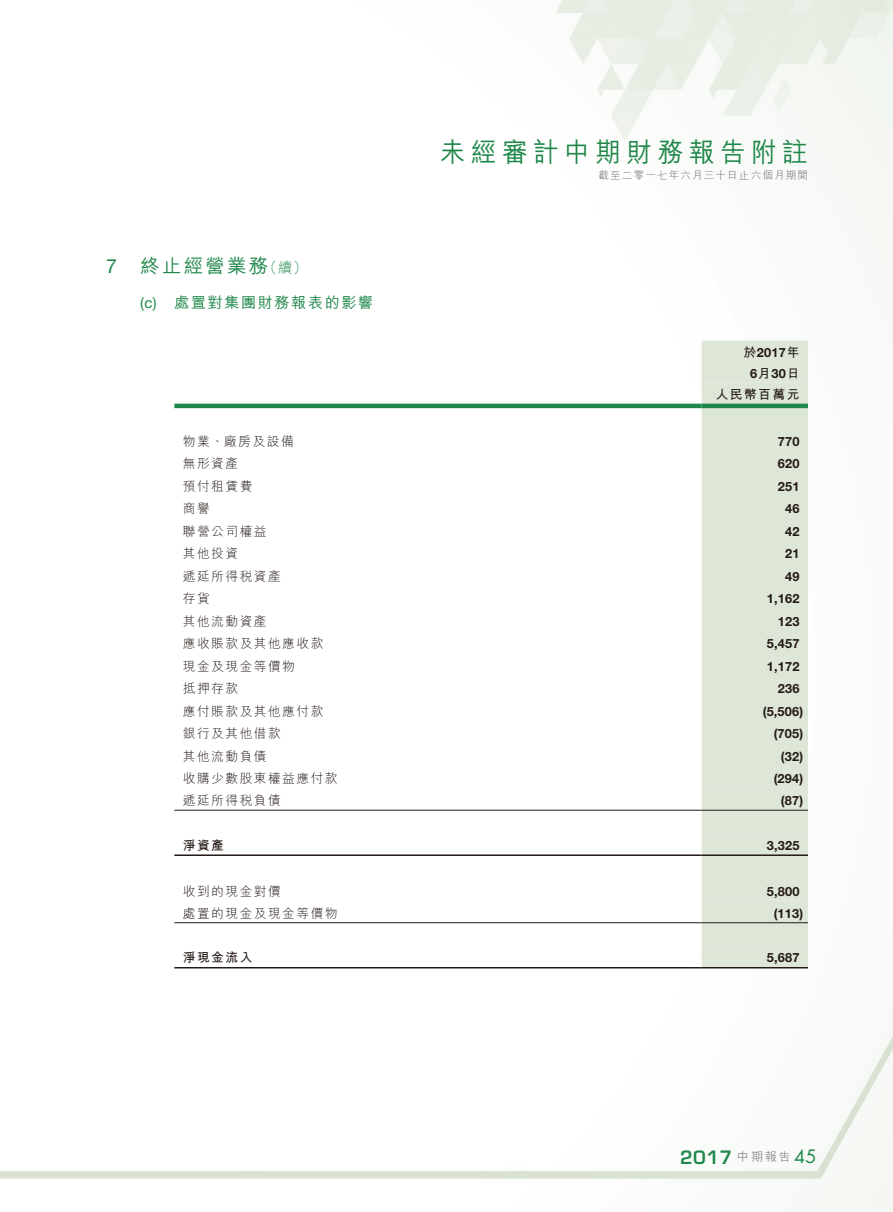
<style>
.page{position:relative;width:893px;height:1212px;background:#fff}
.page>*{position:absolute;margin:0;border:0;box-sizing:border-box;transform-origin:0 0}
.t1{font:500 27px "M Hei HK";letter-spacing:.215em;color:#1f874a;scale:.95 1}
.t2{font:500 19.5px "M Hei HK";letter-spacing:.115em;color:#1f874a}
.t3{font:600 18px "Eurostile";color:#1f874a}
.t4{font:500 15px "M Hei HK";letter-spacing:.115em;color:#1f874a}
.t5{font:300 12.75px "M Hei HK";letter-spacing:.115em;color:#231916}
.t6{font:700 12.75px/21px "Helvetica Neue";letter-spacing:.015em;color:#231916;text-align:center}
.t7{font:700 12.75px "M Hei HK";letter-spacing:.115em;color:#231916}
.t8{font:300 10.5px "M Hei HK";letter-spacing:.115em;color:#666565}
.s1{font-family:"Helvetica Neue";font-weight:400}
.s2{font-weight:300;font-size:14.25px}
.s3{font-family:"M Hei HK"}
.s4{font-family:"M Hei HK";font-weight:300;font-size:12px;color:#666565}
.s5{font-family:"Futura";font-weight:400}
</style>
<div class="page">
<img style="left:0;top:0;width:893px;height:1212px">
<div style="left:702px;top:341px;width:106px;height:42px;background:#dee6d8"></div>
<div style="left:702px;top:383px;width:106px;height:584px;background:#dee6d8"></div>
<hr style="left:174px;top:404px;width:528px;height:4px;background:#1f874a">
<hr style="left:702px;top:404px;width:106px;height:4px;background:#1f874a">
<hr style="left:174px;top:854px;width:528px;height:2px;background:#231916">
<hr style="left:702px;top:854px;width:106px;height:2px;background:#231916">
<hr style="left:174px;top:810px;width:528px;height:1px;background:#231916">
<hr style="left:702px;top:810px;width:106px;height:1px;background:#231916">
<hr style="left:174px;top:922px;width:528px;height:1px;background:#231916">
<hr style="left:702px;top:922px;width:106px;height:1px;background:#231916">
<hr style="left:174px;top:967px;width:528px;height:1px;background:#231916">
<hr style="left:702px;top:967px;width:106px;height:1px;background:#231916">
<h1 class="t1" style="left:440px;top:133px;width:389px">未經審計中期財務報告附註</h1>
<h2 class="t2" style="left:106px;top:251px;width:203px"><span class="s1">7</span> 終止經營業務<span class="s2">（續）</span></h2>
<p class="t4" style="left:140px;top:291px;width:234px"><span class="s1">(c)</span> 處置對集團財務報表的影響</p>
<p class="t8" style="left:599px;top:168px;width:211px">截至二零一七年六月三十日止六個月期間</p>
<p class="t6" style="left:743px;top:342px;width:58px"><span class="s3">於</span>2017<span class="s3">年<br></span>6<span class="s3">月</span>30<span class="s3">日</span></p>
<p class="t7" style="left:716px;top:385px;width:85px">人民幣百萬元</p>
<p class="t5" style="left:183px;top:432px;width:112px">物業、廠房及設備</p>
<p class="t6" style="left:778px;top:430px;width:23px">770</p>
<p class="t5" style="left:183px;top:454px;width:57px">無形資產</p>
<p class="t6" style="left:778px;top:453px;width:23px">620</p>
<p class="t5" style="left:183px;top:477px;width:71px">預付租賃費</p>
<p class="t6" style="left:778px;top:475px;width:23px">251</p>
<p class="t5" style="left:183px;top:499px;width:28px">商譽</p>
<p class="t6" style="left:785px;top:498px;width:16px">46</p>
<p class="t5" style="left:183px;top:522px;width:85px">聯營公司權益</p>
<p class="t6" style="left:785px;top:520px;width:16px">42</p>
<p class="t5" style="left:183px;top:544px;width:57px">其他投資</p>
<p class="t6" style="left:785px;top:543px;width:16px">21</p>
<p class="t5" style="left:183px;top:567px;width:99px">遞延所得稅資產</p>
<p class="t6" style="left:785px;top:565px;width:16px">49</p>
<p class="t5" style="left:183px;top:589px;width:28px">存貨</p>
<p class="t6" style="left:767px;top:588px;width:34px">1,162</p>
<p class="t5" style="left:183px;top:612px;width:85px">其他流動資產</p>
<p class="t6" style="left:778px;top:610px;width:23px">123</p>
<p class="t5" style="left:183px;top:634px;width:142px">應收賬款及其他應收款</p>
<p class="t6" style="left:767px;top:633px;width:34px">5,457</p>
<p class="t5" style="left:183px;top:657px;width:114px">現金及現金等價物</p>
<p class="t6" style="left:767px;top:655px;width:34px">1,172</p>
<p class="t5" style="left:183px;top:679px;width:57px">抵押存款</p>
<p class="t6" style="left:778px;top:678px;width:23px">236</p>
<p class="t5" style="left:183px;top:702px;width:142px">應付賬款及其他應付款</p>
<p class="t6" style="left:763px;top:700px;width:42px">(5,506)</p>
<p class="t5" style="left:183px;top:724px;width:99px">銀行及其他借款</p>
<p class="t6" style="left:774px;top:723px;width:31px">(705)</p>
<p class="t5" style="left:183px;top:747px;width:85px">其他流動負債</p>
<p class="t6" style="left:781px;top:745px;width:24px">(32)</p>
<p class="t5" style="left:183px;top:769px;width:156px">收購少數股東權益應付款</p>
<p class="t6" style="left:774px;top:768px;width:31px">(294)</p>
<p class="t5" style="left:183px;top:792px;width:99px">遞延所得稅負債</p>
<p class="t6" style="left:781px;top:790px;width:24px">(87)</p>
<p class="t7" style="left:183px;top:836px;width:43px">淨資產</p>
<p class="t6" style="left:767px;top:834px;width:34px">3,325</p>
<p class="t5" style="left:183px;top:882px;width:99px">收到的現金對價</p>
<p class="t6" style="left:767px;top:880px;width:34px">5,800</p>
<p class="t5" style="left:183px;top:904px;width:156px">處置的現金及現金等價物</p>
<p class="t6" style="left:774px;top:902px;width:31px">(113)</p>
<p class="t7" style="left:183px;top:948px;width:71px">淨現金流入</p>
<p class="t6" style="left:767px;top:947px;width:34px">5,687</p>
<h3 class="t3" style="left:680px;top:1145px;width:138px">2017 <span class="s4">中期報告</span> <span class="s5">45</span></h3>
</div>
